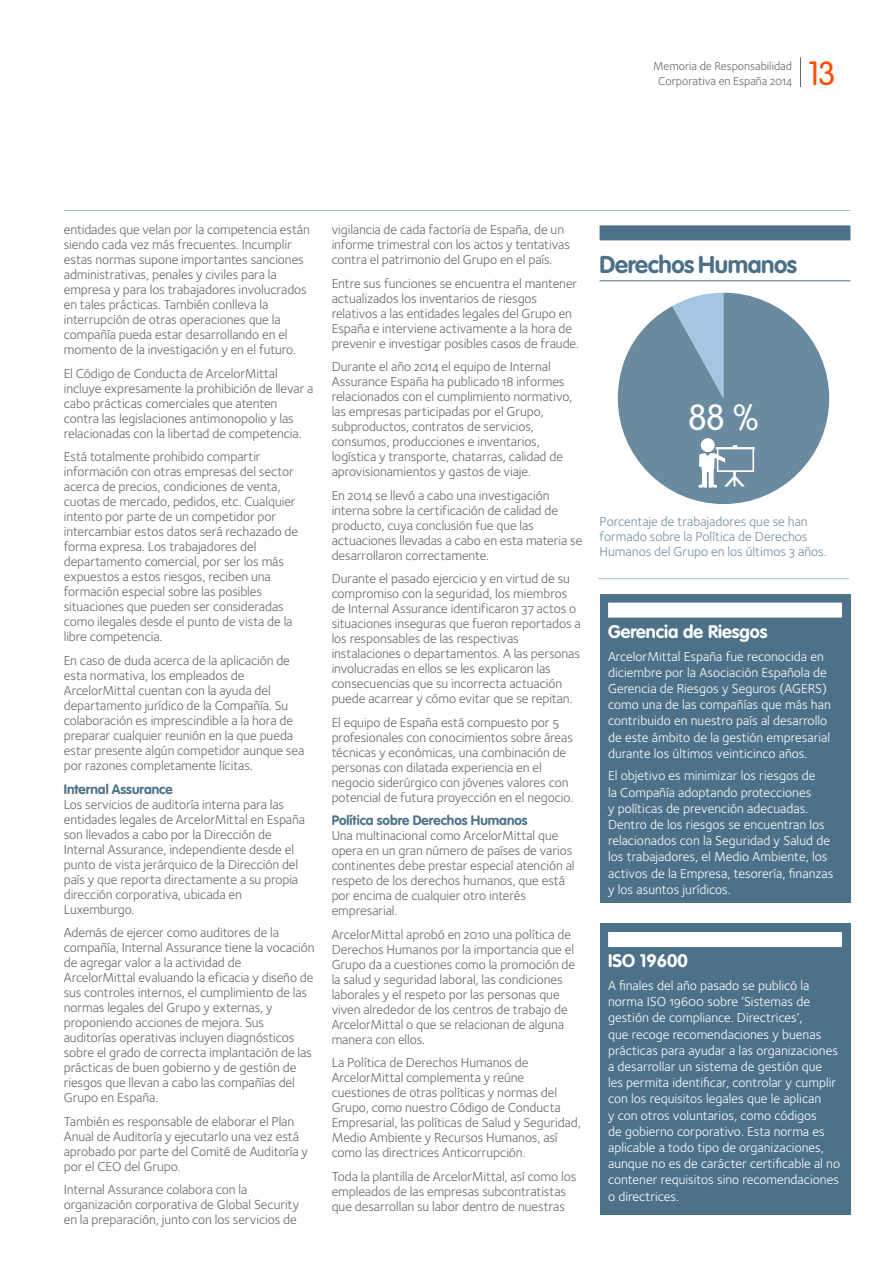
<style>
.page{position:relative;width:893px;height:1263px;background:#fff}
.page>*{position:absolute;margin:0;border:0;box-sizing:border-box;transform-origin:0 0}
.t1{font:300 36px "VAG Rounded Std";color:#fff}
.t2{font:300 33px "VAG Rounded Std";color:#ff4d00}
.t3{font:700 24px "VAG Rounded Std";letter-spacing:-.02em;color:#4c7189}
.t4{font:700 18px "VAG Rounded Std";color:#fff}
.t5{font:13.5px/15px "Foundry Sterling Book OSF";letter-spacing:-.005em;color:#67686b}
.t6{font:13.5px/16.2px "Foundry Sterling Book OSF";color:#fff}
.t7{font:13.5px/15px "Foundry Sterling Book OSF";color:#738ea3}
.t8{font:12px/15px "Foundry Sterling Book OSF";color:#67686b;text-align:center}
.s1{font-family:"VAG Rounded Std";font-weight:700;color:#4c7189}
</style>
<div class="page">
<div style="left:600px;top:594px;width:250px;height:308px;background:#4c7189"></div>
<div style="left:608px;top:603px;width:234px;height:15px;background:#fff"></div>
<hr style="left:64px;top:210px;width:786px;height:1px;background:#4c7189">
<div style="left:600px;top:923px;width:250px;height:292px;background:#4c7189"></div>
<div style="left:608px;top:932px;width:234px;height:15px;background:#fff"></div>
<hr style="left:800px;top:57px;width:1px;height:30px;background:#67686b">
<hr style="left:598px;top:578px;width:251px;height:1px;background:#4c7189">
<svg style="left:618px;top:293px;width:211px;height:211px"></svg>
<div style="left:600px;top:225px;width:250px;height:15px;background:#4c7189"></div>
<hr style="left:600px;top:281px;width:250px;height:1px;background:#4c7189">
<p class="t8" style="left:653px;top:58px;width:140px">Memoria de Responsabilidad<br>Corporativa en España 2014</p>
<p class="t2" style="left:808px;top:55px;width:29px">13</p>
<p class="t5" style="left:64px;top:222px;width:248px">entidades que velan por la competencia están siendo cada vez más frecuentes. Incumplir estas normas supone importantes sanciones administrativas, penales y civiles para la empresa y para los trabajadores involucrados en tales prácticas. También conlleva la interrupción de otras operaciones que la compañía pueda estar desarrollando en el momento de la investigación y en el futuro.</p>
<p class="t5" style="left:64px;top:366px;width:251px">El Código de Conducta de ArcelorMittal incluye expresamente la prohibición de llevar a cabo prácticas comerciales que atenten contra las legislaciones antimonopolio y las relacionadas con la libertad de competencia.</p>
<p class="t5" style="left:64px;top:449px;width:236px">Está totalmente prohibido compartir información con otras empresas del sector acerca de precios, condiciones de venta, cuotas de mercado, pedidos, etc. Cualquier intento por parte de un competidor por intercambiar estos datos será rechazado de forma expresa. Los trabajadores del departamento comercial, por ser los más expuestos a estos riesgos, reciben una formación especial sobre las posibles situaciones que pueden ser consideradas como ilegales desde el punto de vista de la libre competencia.</p>
<p class="t5" style="left:64px;top:653px;width:242px">En caso de duda acerca de la aplicación de esta normativa, los empleados de ArcelorMittal cuentan con la ayuda del departamento jurídico de la Compañía. Su colaboración es imprescindible a la hora de preparar cualquier reunión en la que pueda estar presente algún competidor aunque sea por razones completamente lícitas.</p>
<p class="t5" style="left:64px;top:781px;width:243px"><span class="s1">Internal Assurance<br></span>Los servicios de auditoría interna para las entidades legales de ArcelorMittal en España son llevados a cabo por la Dirección de Internal Assurance, independiente desde el punto de vista jerárquico de la Dirección del país y que reporta directamente a su propia dirección corporativa, ubicada en Luxemburgo.</p>
<p class="t5" style="left:64px;top:925px;width:252px">Además de ejercer como auditores de la compañía, Internal Assurance tiene la vocación de agregar valor a la actividad de ArcelorMittal evaluando la eficacia y diseño de sus controles internos, el cumplimiento de las normas legales del Grupo y externas, y proponiendo acciones de mejora. Sus auditorías operativas incluyen diagnósticos sobre el grado de correcta implantación de las prácticas de buen gobierno y de gestión de riesgos que llevan a cabo las compañías del Grupo en España.</p>
<p class="t5" style="left:64px;top:1113px;width:246px">También es responsable de elaborar el Plan Anual de Auditoría y ejecutarlo una vez está aprobado por parte del Comité de Auditoría y por el CEO del Grupo.</p>
<p class="t5" style="left:64px;top:1181px;width:237px">Internal Assurance colabora con la organización corporativa de Global Security en la preparación, junto con los servicios de</p>
<p class="t5" style="left:332px;top:222px;width:240px">vigilancia de cada factoría de España, de un informe trimestral con los actos y tentativas contra el patrimonio del Grupo en el país.</p>
<p class="t5" style="left:332px;top:275px;width:249px">Entre sus funciones se encuentra el mantener actualizados los inventarios de riesgos relativos a las entidades legales del Grupo en España e interviene activamente a la hora de prevenir e investigar posibles casos de fraude.</p>
<p class="t5" style="left:332px;top:359px;width:242px">Durante el año 2014 el equipo de Internal Assurance España ha publicado 18 informes relacionados con el cumplimiento normativo, las empresas participadas por el Grupo, subproductos, contratos de servicios, consumos, producciones e inventarios, logística y transporte, chatarras, calidad de aprovisionamientos y gastos de viaje.</p>
<p class="t5" style="left:332px;top:487px;width:252px">En 2014 se llevó a cabo una investigación interna sobre la certificación de calidad de producto, cuya conclusión fue que las actuaciones llevadas a cabo en esta materia se desarrollaron correctamente.</p>
<p class="t5" style="left:332px;top:571px;width:251px">Durante el pasado ejercicio y en virtud de su compromiso con la seguridad, los miembros de Internal Assurance identificaron 37 actos o situaciones inseguras que fueron reportados a los responsables de las respectivas instalaciones o departamentos. A las personas involucradas en ellos se les explicaron las consecuencias que su incorrecta actuación puede acarrear y cómo evitar que se repitan.</p>
<p class="t5" style="left:332px;top:714px;width:243px">El equipo de España está compuesto por 5 profesionales con conocimientos sobre áreas técnicas y económicas, una combinación de personas con dilatada experiencia en el negocio siderúrgico con jóvenes valores con potencial de futura proyección en el negocio.</p>
<p class="t5" style="left:332px;top:813px;width:244px"><span class="s1">Política sobre Derechos Humanos<br></span>Una multinacional como ArcelorMittal que opera en un gran número de países de varios continentes debe prestar especial atención al respeto de los derechos humanos, que está por encima de cualquier otro interés empresarial.</p>
<p class="t5" style="left:332px;top:926px;width:245px">ArcelorMittal aprobó en 2010 una política de Derechos Humanos por la importancia que el Grupo da a cuestiones como la promoción de la salud y seguridad laboral, las condiciones laborales y el respeto por las personas que viven alrededor de los centros de trabajo de ArcelorMittal o que se relacionan de alguna manera con ellos.</p>
<p class="t5" style="left:332px;top:1055px;width:251px">La Política de Derechos Humanos de ArcelorMittal complementa y reúne cuestiones de otras políticas y normas del Grupo, como nuestro Código de Conducta Empresarial, las políticas de Salud y Seguridad, Medio Ambiente y Recursos Humanos, así como las directrices Anticorrupción.</p>
<p class="t5" style="left:332px;top:1168px;width:246px">Toda la plantilla de ArcelorMittal, así como los empleados de las empresas subcontratistas que desarrollan su labor dentro de nuestras</p>
<p class="t3" style="left:600px;top:250px;width:199px">Derechos Humanos</p>
<p class="t1" style="left:688px;top:397px;width:73px">88 %</p>
<p class="t7" style="left:600px;top:514px;width:229px">Porcentaje de trabajadores que se han formado sobre la Política de Derechos<br>Humanos del Grupo en los últimos 3 años.</p>
<p class="t4" style="left:608px;top:621px;width:161px">Gerencia de Riesgos</p>
<p class="t6" style="left:608px;top:647px;width:224px">ArcelorMittal España fue reconocida en diciembre por la Asociación Española de Gerencia de Riesgos y Seguros (AGERS) como una de las compañías que más han contribuido en nuestro país al desarrollo de este ámbito de la gestión empresarial durante los últimos veinticinco años.</p>
<p class="t6" style="left:608px;top:767px;width:227px">El objetivo es minimizar los riesgos de<br>la Compañía adoptando protecciones<br>y políticas de prevención adecuadas.<br>Dentro de los riesgos se encuentran los relacionados con la Seguridad y Salud de los trabajadores, el Medio Ambiente, los activos de la Empresa, tesorería, finanzas y los asuntos jurídicos.</p>
<p class="t4" style="left:608px;top:950px;width:81px">ISO 19600</p>
<p class="t6" style="left:608px;top:977px;width:233px">A finales del año pasado se publicó la norma ISO 19600 sobre ‘Sistemas de gestión de compliance. Directrices’,<br>que recoge recomendaciones y buenas prácticas para ayudar a las organizaciones a desarrollar un sistema de gestión que les permita identificar, controlar y cumplir con los requisitos legales que le aplican<br>y con otros voluntarios, como códigos<br>de gobierno corporativo. Esta norma es aplicable a todo tipo de organizaciones, aunque no es de carácter certificable al no contener requisitos sino recomendaciones o directrices.</p>
</div>
